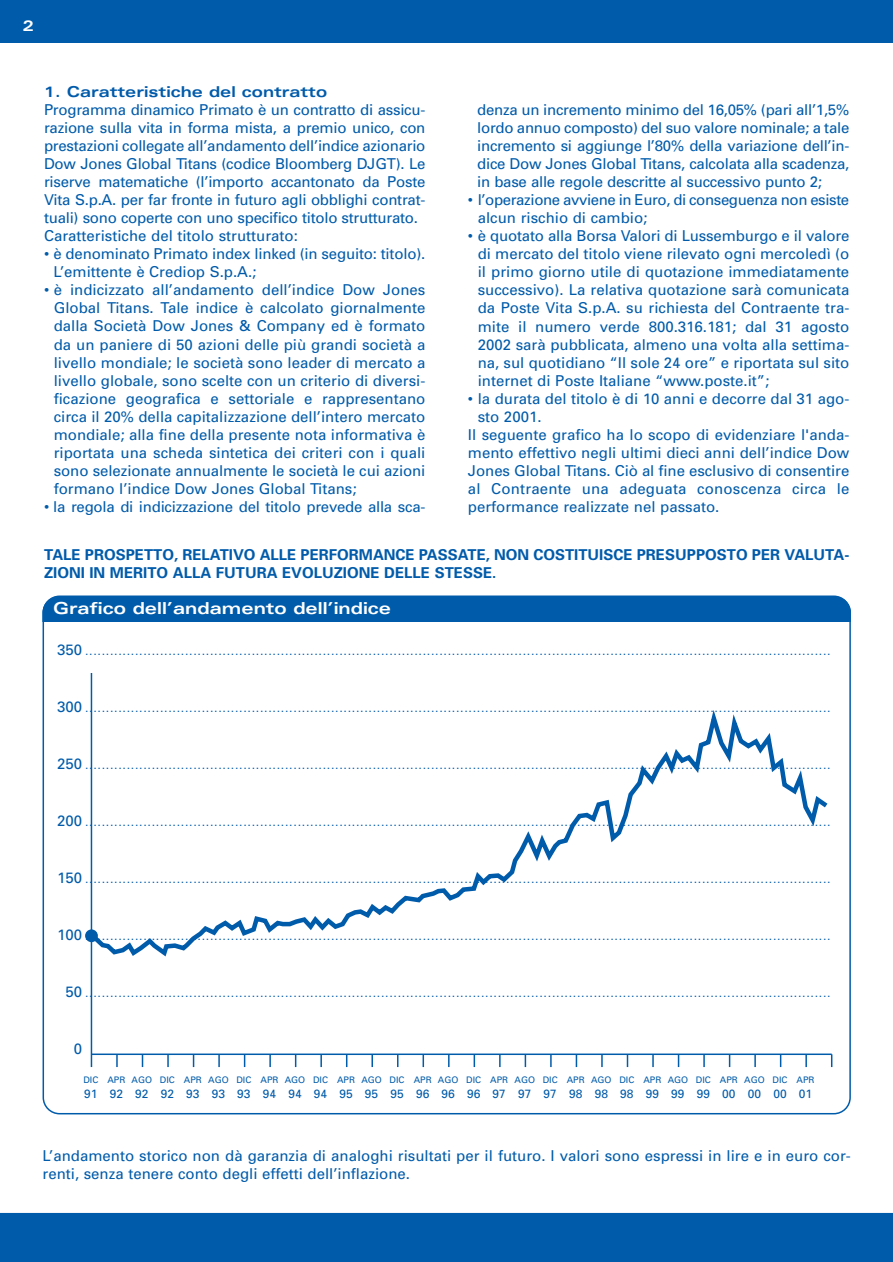
<style>
.page{position:relative;width:893px;height:1262px;background:#fff}
.page>*{position:absolute;margin:0;border:0;box-sizing:border-box;transform-origin:0 0}
.t1{font:700 expanded 16.5px "Univers";color:#fff}
.t2{font:15px/18px "Univers";letter-spacing:-.005em;color:#005baa}
.t3{font:300 15px "Univers";color:#005baa}
.t4{font:700 15px/18px "Univers";color:#005baa}
.t5{font:15px/18px "Univers";letter-spacing:-.025em;color:#005baa}
.t6{font:700 expanded 15px "Univers";color:#005baa}
.t7{font:700 expanded 15px "Univers";color:#fff}
.t8{font:12px "Univers";color:#005baa}
.t9{font:9px "Univers";color:#005baa}
.s1{font-weight:400}
</style>
<div class="page">
<hr style="left:91px;top:637px;width:1px;height:430px;background:#005baa">
<hr style="left:91px;top:1053px;width:740px;height:2px;background:#005baa">
<svg style="left:116px;top:1055px;width:2px;height:12px"></svg>
<svg style="left:142px;top:1055px;width:1px;height:12px"></svg>
<svg style="left:167px;top:1055px;width:2px;height:12px"></svg>
<svg style="left:193px;top:1055px;width:1px;height:12px"></svg>
<svg style="left:218px;top:1055px;width:2px;height:12px"></svg>
<svg style="left:244px;top:1055px;width:1px;height:12px"></svg>
<svg style="left:269px;top:1055px;width:2px;height:12px"></svg>
<svg style="left:295px;top:1055px;width:1px;height:12px"></svg>
<svg style="left:320px;top:1055px;width:2px;height:12px"></svg>
<svg style="left:346px;top:1055px;width:1px;height:12px"></svg>
<svg style="left:371px;top:1055px;width:2px;height:12px"></svg>
<svg style="left:397px;top:1055px;width:1px;height:12px"></svg>
<svg style="left:422px;top:1055px;width:2px;height:12px"></svg>
<svg style="left:448px;top:1055px;width:1px;height:12px"></svg>
<svg style="left:473px;top:1055px;width:2px;height:12px"></svg>
<svg style="left:499px;top:1055px;width:1px;height:12px"></svg>
<svg style="left:524px;top:1055px;width:2px;height:12px"></svg>
<svg style="left:550px;top:1055px;width:1px;height:12px"></svg>
<svg style="left:575px;top:1055px;width:2px;height:12px"></svg>
<svg style="left:601px;top:1055px;width:1px;height:12px"></svg>
<svg style="left:626px;top:1055px;width:2px;height:12px"></svg>
<svg style="left:652px;top:1055px;width:1px;height:12px"></svg>
<svg style="left:677px;top:1055px;width:2px;height:12px"></svg>
<svg style="left:703px;top:1055px;width:1px;height:12px"></svg>
<svg style="left:728px;top:1055px;width:2px;height:12px"></svg>
<svg style="left:754px;top:1055px;width:1px;height:12px"></svg>
<svg style="left:779px;top:1055px;width:2px;height:12px"></svg>
<svg style="left:805px;top:1055px;width:1px;height:12px"></svg>
<svg style="left:831px;top:1054px;width:1px;height:13px"></svg>
<div style="left:43px;top:597px;width:807px;height:45px;background:#005baa;border-radius:16px"></div>
<div style="left:43px;top:622px;width:807px;height:50px;background:#fff"></div>
<svg style="left:88px;top:701px;width:740px;height:259px"></svg>
<div style="left:85px;top:929px;width:13px;height:13px;background:#005baa;border-radius:50%"></div>
<div style="left:0;top:0;width:892px;height:43px;background:#005baa"></div>
<svg style="left:0;top:1074px;width:892px;height:187px"></svg>
<div style="left:43px;top:1150px;width:807px;height:43px;background:#fff"></div>
<p class="t7" style="left:23px;top:21px;width:13px">2</p>
<p class="t6" style="left:44px;top:87px;width:284px">1. Caratteristiche del contratto</p>
<p class="t2" style="left:44px;top:102px;width:383px">Programma dinamico Primato è un contratto di assicu&shy;razione sulla vita in forma mista, a premio unico, con prestazioni collegate all’andamento dell’indice azionario Dow Jones Global Titans (codice Bloomberg DJGT). Le riserve matematiche (l’importo accantonato da Poste Vita S.p.A. per far fronte in futuro agli obblighi contrat&shy;tuali) sono coperte con uno specifico titolo strutturato.<br>Caratteristiche del titolo strutturato:</p>
<p class="t2" style="left:53px;top:246px;width:373px;text-indent:-9px">• è denominato Primato index linked (in seguito: titolo).<br>L’emittente è Crediop S.p.A.;</p>
<p class="t2" style="left:54px;top:282px;width:373px;text-align:justify;text-indent:-10px">• è indicizzato all’andamento dell’indice Dow Jones Global Titans. Tale indice è calcolato giornalmente dalla Società Dow Jones &amp; Company ed è formato da un paniere di 50 azioni delle più grandi società a livello mondiale; le società sono leader di mercato a livello globale, sono scelte con un criterio di diversi&shy;ficazione geografica e settoriale e rappresentano circa il 20% della capitalizzazione dell’intero mercato mondiale; alla fine della presente nota informativa è riportata una scheda sintetica dei criteri con i quali sono selezionate annualmente le società le cui azioni formano l’indice Dow Jones Global Titans;</p>
<p class="t2" style="left:44px;top:498px;width:383px">• la regola di indicizzazione del titolo prevede alla sca-</p>
<p class="t2" style="left:477px;top:102px;width:374px;text-align:justify">denza un incremento minimo del 16,05% (pari all’1,5% lordo annuo composto) del suo valore nominale; a tale incremento si aggiunge l’80% della variazione dell’in&shy;dice Dow Jones Global Titans, calcolata alla scadenza, in base alle regole descritte al successivo punto 2;</p>
<p class="t5" style="left:477px;top:192px;width:373px;text-indent:-10px">• l’operazione avviene in Euro, di conseguenza non esiste alcun rischio di cambio;</p>
<p class="t2" style="left:477px;top:228px;width:373px;text-align:justify;text-indent:-10px">• è quotato alla Borsa Valori di Lussemburgo e il valore di mercato del titolo viene rilevato ogni mercoledì (o il primo giorno utile di quotazione immediatamente successivo). La relativa quotazione sarà comunicata da Poste Vita S.p.A. su richiesta del Contraente tra&shy;mite il numero verde 800.316.181; dal 31 agosto 2002 sarà pubblicata, almeno una volta alla settima&shy;na, sul quotidiano “Il sole 24 ore” e riportata sul sito internet di Poste Italiane “www.poste.it”;</p>
<p class="t2" style="left:468px;top:390px;width:383px">• la durata del titolo è di 10 anni e decorre dal 31 ago-</p>
<p class="t2" style="left:477px;top:408px;width:65px">sto 2001.</p>
<p class="t2" style="left:468px;top:426px;width:383px">Il seguente grafico ha lo scopo di evidenziare l'anda-</p>
<p class="t2" style="left:468px;top:444px;width:383px">mento effettivo negli ultimi dieci anni dell’indice Dow</p>
<p class="t2" style="left:468px;top:462px;width:383px">Jones Global Titans. Ciò al fine esclusivo di consentire</p>
<p class="t2" style="left:468px;top:480px;width:383px">al Contraente una adeguata conoscenza circa le</p>
<p class="t2" style="left:468px;top:498px;width:253px">performance realizzate nel passato.</p>
<p class="t4" style="left:44px;top:546px;width:806px">TALE PROSPETTO, RELATIVO ALLE PERFORMANCE PASSATE, NON COSTITUISCE PRESUPPOSTO PER VALUTA-<br>ZIONI IN MERITO ALLA FUTURA EVOLUZIONE DELLE STESSE.</p>
<p class="t1" style="left:53px;top:602px;width:339px">Grafico dell’andamento dell’indice</p>
<p class="t3" style="left:57px;top:644px;width:775px"><span class="s1">350</span> ...................................................................................................................................................................................</p>
<p class="t3" style="left:57px;top:701px;width:775px"><span class="s1">300</span> ...................................................................................................................................................................................</p>
<p class="t3" style="left:57px;top:758px;width:775px"><span class="s1">250</span> ...................................................................................................................................................................................</p>
<p class="t3" style="left:57px;top:815px;width:775px"><span class="s1">200</span> ...................................................................................................................................................................................</p>
<p class="t3" style="left:57px;top:872px;width:775px"><span class="s1">150</span> ...................................................................................................................................................................................</p>
<p class="t3" style="left:57px;top:929px;width:775px"><span class="s1">100</span> ...................................................................................................................................................................................</p>
<p class="t3" style="left:66px;top:986px;width:767px"><span class="s1">50</span> ...................................................................................................................................................................................</p>
<p class="t2" style="left:74px;top:1040px;width:10px">0</p>
<p class="t9" style="left:83px;top:1076px;width:732px">DIC APR AGO DIC APR AGO DIC APR AGO DIC APR AGO DIC APR AGO DIC APR AGO DIC APR AGO DIC APR AGO DIC APR AGO DIC APR</p>
<p class="t8" style="left:84px;top:1089px;width:729px">91 92 92 92 93 93 93 94 94 94 95 95 95 96 96 96 97 97 97 98 98 98 99 99 99 00 00 00 01</p>
<p class="t2" style="left:43px;top:1147px;width:809px">L’andamento storico non dà garanzia di analoghi risultati per il futuro. I valori sono espressi in lire e in euro cor&shy;renti, senza tenere conto degli effetti dell’inflazione.</p>
</div>
